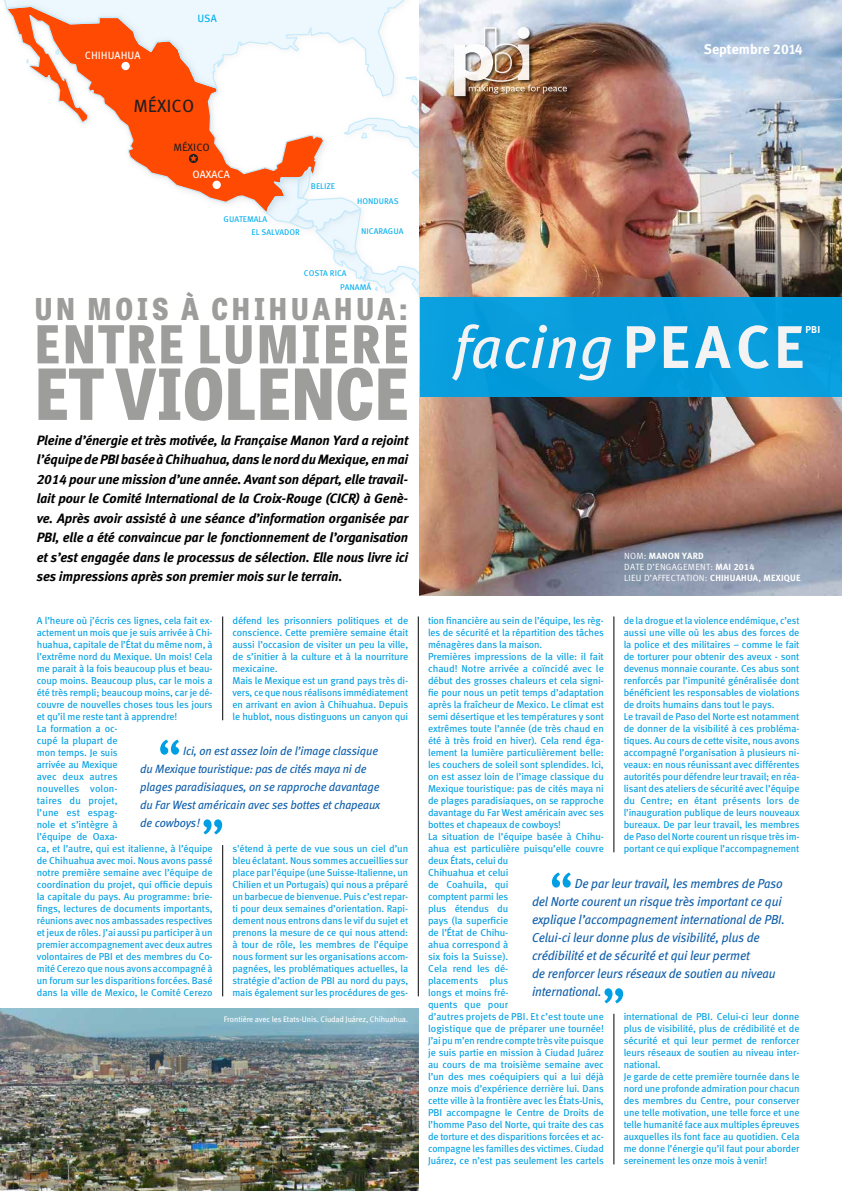
<style>
.page{position:relative;width:842px;height:1191px;background:#fff}
.page>*{position:absolute;margin:0;border:0;box-sizing:border-box;transform-origin:0 0}
.t1{font:800 semi-condensed 70px "Tablet Gothic";letter-spacing:.005em;color:#9d9d9c}
.t2{font:italic 60px "Meta";letter-spacing:.01em;color:#f3f3f3}
.t3{font:800 semi-condensed 52px "Tablet Gothic";letter-spacing:.055em;color:#9d9d9c}
.t4{font:800 semi-condensed 30px "Tablet Gothic";letter-spacing:.13em;color:#9d9d9c}
.t5{font:17.7px "Meta Book Caps";color:#231f20}
.t6{font:14px "Meta Bold LF";letter-spacing:.005em;color:#fff}
.t7{font:italic 13.5px/19.5px "Meta Bold LF";letter-spacing:-.01em;color:#000;text-align:justify}
.t8{font:italic 13px/18px "Meta";letter-spacing:-.01em;color:#1160ab;scale:.96 1}
.t9{font:italic 12px/18px "Meta";letter-spacing:-.01em;color:#1160ab;scale:.96 1}
.t10{font:10.6px "Meta Book Caps";color:#fff}
.t11{font:10.6px "Meta Book Caps";color:#231f20}
.t12{font:10.6px "Meta Book Caps";color:#00aeef}
.t13{font:10px/12px "Meta";letter-spacing:-.01em;color:#009fe3}
.t14{font:10px "Meta Bold LF";color:#fff}
.t15{font:9px/11px "Meta Normal LF";letter-spacing:.025em;color:#fff}
.t16{font:9px "Meta Bold LF";letter-spacing:.025em;color:#fff}
.t17{font:8.3px/14.4px "Meta Book Caps";color:#00aeef}
.t18{font:8px "Meta";letter-spacing:-.015em;color:#fff}
.s1{font-family:"Meta Bold LF";font-style:normal}
.s2{font-family:"Meta Normal LF"}
.s3{font-family:"Meta Bold LF"}
</style>
<div class="page">
<svg style="left:136px;top:163px;width:183px;height:50px"></svg>
<svg style="left:265px;top:169px;width:155px;height:160px"></svg>
<img style="left:420px;top:0;width:422px;height:595px">
<div style="left:453px;top:26px;width:119px;height:75px;background:#000;opacity:.75"></div>
<img style="left:4px;top:0;width:563px;height:163px">
<div style="left:420px;top:298px;width:422px;height:99px;background:#089cdc"></div>
<img style="left:0;top:1008px;width:418px;height:183px">
<hr style="left:418px;top:616px;width:1px;height:380px;background:#000">
<hr style="left:223px;top:616px;width:1px;height:104px;background:#000">
<hr style="left:223px;top:845px;width:1px;height:151px;background:#000">
<hr style="left:614px;top:616px;width:1px;height:236px;background:#000">
<hr style="left:614px;top:1013px;width:1px;height:151px;background:#000">
<svg style="left:552px;top:872px;width:19px;height:15px"></svg>
<svg style="left:604px;top:988px;width:19px;height:15px"></svg>
<svg style="left:160px;top:739px;width:19px;height:15px"></svg>
<svg style="left:203px;top:819px;width:19px;height:15px"></svg>
<p class="t12" style="left:197px;top:12px;width:21px">USA</p>
<p class="t10" style="left:85px;top:49px;width:57px">CHIHUAHUA</p>
<h3 class="t5" style="left:133px;top:95px;width:62px">MÉXICO</h3>
<p class="t11" style="left:173px;top:141px;width:38px">MÉXICO</p>
<p class="t10" style="left:192px;top:168px;width:39px">OAXACA</p>
<p class="t17" style="left:224px;top:211px;width:45px">GUATEMALA</p>
<p class="t17" style="left:311px;top:179px;width:26px">BELIZE</p>
<p class="t17" style="left:357px;top:193px;width:43px">HONDURAS</p>
<p class="t17" style="left:251px;top:224px;width:50px">EL SALVADOR</p>
<p class="t17" style="left:361px;top:224px;width:44px">NICARAGUA</p>
<p class="t17" style="left:340px;top:266px;width:32px;text-indent:-36px">COSTA RICA<br>PANAMÁ</p>
<h3 class="t4" style="left:35px;top:287px;width:374px">UN MOIS À CHIHUAHUA:</h3>
<h3 class="t3" style="left:35px;top:307px;width:375px">ENTRE LUMIERE</h3>
<h1 class="t1" style="left:35px;top:344px;width:375px">ET VIOLENCE</h1>
<p class="t7" style="left:37px;top:430px;width:373px">Pleine d’énergie et très motivée, la Française Manon Yard a rejoint l’équipe de PBI basée à Chihuahua, dans le nord du Mexique, en mai 2014 pour une mission d’une année. Avant son départ, elle travail&shy;lait pour le Comité International de la Croix-Rouge (CICR) à Genè&shy;ve. Après avoir assisté à une séance d’information organisée par PBI, elle a été convaincue par le fonctionnement de l’organisation et s’est engagée dans le processus de sélection. Elle nous livre ici ses impressions après son premier mois sur le terrain.</p>
<h3 class="t6" style="left:704px;top:41px;width:100px">Septembre 2014</h3>
<h2 class="t2" style="left:454px;top:312px;width:352px">facing <span class="s1">PEACE</span></h2>
<p class="t14" style="left:805px;top:324px;width:16px">PBI</p>
<p class="t16" style="left:624px;top:551px;width:81px"><span class="s2">NOM:</span> MANON YARD</p>
<p class="t15" style="left:624px;top:561px;width:178px">DATE D’ENGAGEMENT: <span class="s3">MAI 2014<br></span>LIEU D’AFFECTATION: <span class="s3">CHIHUAHUA, MEXIQUE</span></p>
<p class="t13" style="left:37px;top:614px;width:177px">A l’heure où j’écris ces lignes, cela fait ex&shy;actement un mois que je suis arrivée à Chi&shy;huahua, capitale de l’État du même nom, à l’extrême nord du Mexique. Un mois! Cela me parait à la fois beaucoup plus et beau&shy;coup moins. Beaucoup plus, car le mois a été très rempli; beaucoup moins, car je dé&shy;couvre de nouvelles choses tous les jours et qu’il me reste tant à apprendre!<br>La formation a oc-<br>cupé la plupart de<br>mon temps. Je suis<br>arrivée au Mexique<br>avec deux autres<br>nouvelles volon-<br>taires du projet,<br>l’une est espag-<br>nole et s’intègre à<br>l’équipe de Oaxa-<br>ca, et l’autre, qui est italienne, à l’équipe de Chihuahua avec moi. Nous avons passé notre première semaine avec l’équipe de coordination du projet, qui officie depuis la capitale du pays. Au programme: brie&shy;fings, lectures de documents importants, réunions avec nos ambassades respectives et jeux de rôles. J’ai aussi pu participer à un premier accompagnement avec deux autres volontaires de PBI et des membres du Co&shy;mité Cerezo que nous avons accompagné à un forum sur les disparitions forcées. Basé dans la ville de Mexico, le Comité Cerezo</p>
<p class="t13" style="left:428px;top:614px;width:177px">tion financière au sein de l’équipe, les règ&shy;les de sécurité et la répartition des tâches ménagères dans la maison.<br>Premières impressions de la ville: il fait chaud! Notre arrivée a coïncidé avec le début des grosses chaleurs et cela signi&shy;fie pour nous un petit temps d’adaptation après la fraîcheur de Mexico. Le climat est semi désertique et les températures y sont extrêmes toute l’année (de très chaud en été à très froid en hiver). Cela rend éga&shy;lement la lumière particulièrement belle: les couchers de soleil sont splendides. Ici, on est assez loin de l’image classique du Mexique touristique: pas de cités maya ni de plages paradisiaques, on se rapproche davantage du Far West américain avec ses bottes et chapeaux de cowboys!<br>La situation de l’équipe basée à Chihu&shy;ahua est particulière puisqu’elle couvre deux États, celui du<br>Chihuahua et celui<br>de Coahuila, qui<br>comptent parmi les<br>plus étendus du<br>pays (la superficie<br>de l’État de Chihu-<br>ahua correspond à<br>six fois la Suisse).<br>Cela rend les dé-<br>placements plus<br>longs et moins fré-<br>quents que pour<br>d’autres projets de PBI. Et c’est toute une logistique que de préparer une tournée!<br>J’ai pu m’en rendre compte très vite puisque je suis partie en mission à Ciudad Juárez au cours de ma troisième semaine avec l’un des mes coéquipiers qui a lui déjà onze mois d’expérience derrière lui. Dans cette ville à la frontière avec les États-Unis, PBI accompagne le Centre de Droits de l’homme Paso del Norte, qui traite des cas de torture et des disparitions forcées et ac&shy;compagne les familles des victimes. Ciudad Juárez, ce n’est pas seulement les cartels</p>
<p class="t13" style="left:232px;top:614px;width:177px">défend les prisonniers politiques et de conscience. Cette première semaine était aussi l’occasion de visiter un peu la ville, de s’initier à la culture et à la nourriture mexicaine.<br>Mais le Mexique est un grand pays très di&shy;vers, ce que nous réalisons immédiatement en arrivant en avion à Chihuahua. Depuis le hublot, nous distinguons un canyon qui</p>
<p class="t13" style="left:624px;top:614px;width:177px">de la drogue et la violence endémique, c’est aussi une ville où les abus des forces de la police et des militaires – comme le fait de torturer pour obtenir des aveux - sont devenus monnaie courante. Ces abus sont renforcés par l’impunité généralisée dont bénéficient les responsables de violations de droits humains dans tout le pays.<br>Le travail de Paso del Norte est notamment de donner de la visibilité à ces probléma&shy;tiques. Au cours de cette visite, nous avons accompagné l’organisation à plusieurs ni&shy;veaux: en nous réunissant avec différentes autorités pour défendre leur travail; en réa&shy;lisant des ateliers de sécurité avec l’équipe du Centre; en étant présents lors de l’inauguration publique de leurs nouveaux bureaux. De par leur travail, les membres de Paso del Norte courent un risque très im&shy;portant ce qui explique l’accompagnement</p>
<p class="t9" style="left:140px;top:741px;width:251px;text-indent:43px">Ici, on est assez loin de l’image classique du Mexique touristique: pas de cités maya ni de plages paradisiaques, on se rapproche davantage du Far West américain avec ses bottes et chapeaux de cowboys!</p>
<p class="t13" style="left:232px;top:842px;width:177px;text-align:justify">s'étend à perte de vue sous un ciel d’un bleu éclatant. Nous sommes accueillies sur place par l’équipe (une Suisse-Italienne, un Chilien et un Portugais) qui nous a préparé un barbecue de bienvenue. Puis c’est repar&shy;ti pour deux semaines d’orientation. Rapi&shy;dement nous entrons dans le vif du sujet et prenons la mesure de ce qui nous attend: à tour de rôle, les membres de l’équipe nous forment sur les organisations accom&shy;pagnées, les problématiques actuelles, la stratégie d’action de PBI au nord du pays, mais également sur les procédures de ges-</p>
<p class="t8" style="left:532px;top:874px;width:265px;text-indent:43px">De par leur travail, les membres de Paso del Norte courent un risque très important ce qui explique l’accompagnement international de PBI.<br>Celui-ci leur donne plus de visibilité, plus de crédibilité et de sécurité et qui leur permet<br>de renforcer leurs réseaux de soutien au niveau international.</p>
<p class="t13" style="left:624px;top:1010px;width:177px">international de PBI. Celui-ci leur donne plus de visibilité, plus de crédibilité et de sécurité et qui leur permet de renforcer leurs réseaux de soutien au niveau inter&shy;national.<br>Je garde de cette première tournée dans le nord une profonde admiration pour chacun des membres du Centre, pour conserver une telle motivation, une telle force et une telle humanité face aux multiples épreuves auxquelles ils font face au quotidien. Cela me donne l’énergie qu’il faut pour aborder sereinement les onze mois à venir!</p>
<p class="t18" style="left:224px;top:1014px;width:186px">Frontière avec les Etats-Unis. Ciudad Juárez, Chihuahua.</p>
</div>
